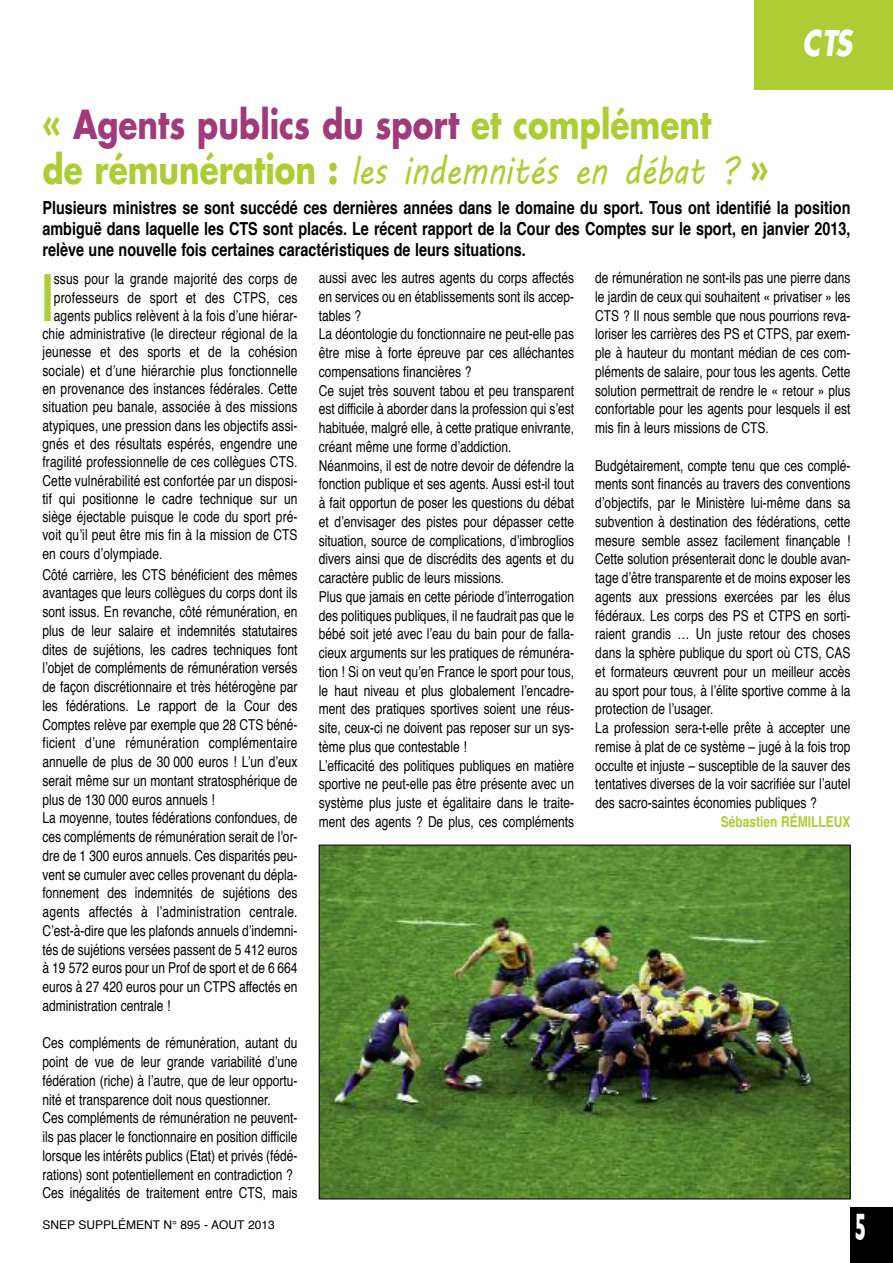
<style>
.page{position:relative;width:893px;height:1263px;background:#fff}
.page>*{position:absolute;margin:0;border:0;box-sizing:border-box;transform-origin:0 0}
.t1{font:700 65.1px "Helvetica Neue";color:#accd34;scale:.61 1}
.t2{font:39px "MV Boli";color:#accd34;scale:.8 1}
.t3{font:700 39px "Futura";color:#a13a7a;scale:.8 1}
.t4{font:700 39px "Gill Sans";color:#fff;scale:.5 1}
.t5{font:italic 700 34.5px "Futura";color:#fff;scale:.8 1}
.t6{font:700 18px/21px "Helvetica";color:#000;text-align:justify;scale:.8 1}
.t7{font:15px/18.8px "Helvetica";color:#000;scale:.8 1}
.t8{font:15px "Helvetica";letter-spacing:.02em;color:#000;scale:.8 1}
.t9{font:700 15px "Helvetica";color:#accd34;scale:.8 1}
.t10{font:12px "Helvetica";color:#000}
.s1{color:#accd34}
.s2{font-family:"Futura";font-weight:700}
</style>
<div class="page">
<div style="left:850px;top:1208px;width:43px;height:55px;background:#000"></div>
<div style="left:754px;top:0;width:139px;height:89px;background:#accd34"></div>
<img style="left:321px;top:847px;width:527px;height:350px">
<h2 class="t3" style="left:43px;top:106px;width:837px"><span class="s1">«</span> Agents publics du sport <span class="s1">et complément</span></h2>
<h2 class="t2" style="left:43px;top:139px;width:909px"><span class="s2">de rémunération :</span> les indemnités en débat ? <span class="s2">»</span></h2>
<h3 class="t5" style="left:802px;top:27px;width:64px">CTS</h3>
<p class="t6" style="left:43px;top:199px;width:1011px">Plusieurs ministres se sont succédé ces dernières années dans le domaine du sport. Tous ont identifié la position ambiguë dans laquelle les CTS sont placés. Le récent rapport de la Cour des Comptes sur le sport, en janvier 2013, relève une nouvelle fois certaines caractéristiques de leurs situations.</p>
<h1 class="t1" style="left:42px;top:257px;width:21px">I</h1>
<p class="t7" style="left:54px;top:271px;width:306px">ssus pour la grande majorité des corps de</p>
<p class="t8" style="left:54px;top:291px;width:306px">professeurs de sport et des CTPS, ces</p>
<p class="t7" style="left:54px;top:307px;width:306px">agents publics relèvent à la fois d’une hiérar-</p>
<p class="t7" style="left:43px;top:326px;width:320px">chie administrative (le directeur régional de la</p>
<p class="t7" style="left:43px;top:344px;width:320px">jeunesse et des sports et de la cohésion</p>
<p class="t7" style="left:43px;top:362px;width:320px">sociale) et d’une hiérarchie plus fonctionnelle</p>
<p class="t7" style="left:43px;top:381px;width:320px">en provenance des instances fédérales. Cette</p>
<p class="t7" style="left:43px;top:399px;width:320px">situation peu banale, associée à des missions</p>
<p class="t7" style="left:43px;top:417px;width:320px">atypiques, une pression dans les objectifs assi-</p>
<p class="t7" style="left:43px;top:435px;width:320px">gnés et des résultats espérés, engendre une</p>
<p class="t7" style="left:43px;top:454px;width:320px">fragilité professionnelle de ces collègues CTS.</p>
<p class="t7" style="left:43px;top:472px;width:320px">Cette vulnérabilité est confortée par un disposi-</p>
<p class="t7" style="left:43px;top:490px;width:320px">tif qui positionne le cadre technique sur un</p>
<p class="t7" style="left:43px;top:509px;width:320px">siège éjectable puisque le code du sport pré-</p>
<p class="t7" style="left:43px;top:527px;width:320px">voit qu’il peut être mis fin à la mission de CTS</p>
<p class="t7" style="left:43px;top:545px;width:152px">en cours d’olympiade.</p>
<p class="t7" style="left:42px;top:566px;width:320px">Côté carrière, les CTS bénéficient des mêmes avantages que leurs collègues du corps dont ils sont issus. En revanche, côté rémunération, en plus de leur salaire et indemnités statutaires dites de sujétions, les cadres techniques font l’objet de compléments de rémunération versés de façon discrétionnaire et très hétérogène par les fédérations. Le rapport de la Cour des Comptes relève par exemple que 28 CTS béné&shy;ficient d’une rémunération complémentaire annuelle de plus de 30 000 euros ! L’un d’eux serait même sur un montant stratosphérique de plus de 130 000 euros annuels !<br>La moyenne, toutes fédérations confondues, de ces compléments de rémunération serait de l’or&shy;dre de 1 300 euros annuels. Ces disparités peu&shy;vent se cumuler avec celles provenant du dépla&shy;fonnement des indemnités de sujétions des agents affectés à l’administration centrale.<br>C’est-à-dire que les plafonds annuels d’indemni&shy;tés de sujétions versées passent de 5 412 euros à 19 572 euros pour un Prof de sport et de 6 664 euros à 27 420 euros pour un CTPS affectés en administration centrale !</p>
<p class="t7" style="left:42px;top:1035px;width:320px">Ces compléments de rémunération, autant du point de vue de leur grande variabilité d’une fédération (riche) à l’autre, que de leur opportu&shy;nité et transparence doit nous questionner.<br>Ces compléments de rémunération ne peuvent&shy;ils pas placer le fonctionnaire en position difficile lorsque les intérêts publics (Etat) et privés (fédé&shy;rations) sont potentiellement en contradiction ?<br>Ces inégalités de traitement entre CTS, mais</p>
<p class="t10" style="left:43px;top:1220px;width:234px">SNEP SUPPLÉMENT N° 895 - AOUT 2013</p>
<p class="t7" style="left:319px;top:270px;width:320px">aussi avec les autres agents du corps affectés en services ou en établissements sont ils accep&shy;tables ?<br>La déontologie du fonctionnaire ne peut-elle pas être mise à forte épreuve par ces alléchantes compensations financières ?<br>Ce sujet très souvent tabou et peu transparent est difficile à aborder dans la profession qui s’est habituée, malgré elle, à cette pratique enivrante, créant même une forme d’addiction.<br>Néanmoins, il est de notre devoir de défendre la fonction publique et ses agents. Aussi est-il tout à fait opportun de poser les questions du débat et d’envisager des pistes pour dépasser cette situation, source de complications, d’imbroglios divers ainsi que de discrédits des agents et du caractère public de leurs missions.<br>Plus que jamais en cette période d’interrogation des politiques publiques, il ne faudrait pas que le bébé soit jeté avec l’eau du bain pour de falla&shy;cieux arguments sur les pratiques de rémunéra&shy;tion ! Si on veut qu’en France le sport pour tous, le haut niveau et plus globalement l’encadre&shy;ment des pratiques sportives soient une réus&shy;site, ceux-ci ne doivent pas reposer sur un sys&shy;tème plus que contestable !<br>L’efficacité des politiques publiques en matière sportive ne peut-elle pas être présente avec un système plus juste et égalitaire dans le traite&shy;ment des agents ? De plus, ces compléments</p>
<p class="t7" style="left:595px;top:270px;width:320px;text-align:justify">de rémunération ne sont-ils pas une pierre dans le jardin de ceux qui souhaitent « privatiser » les CTS ? Il nous semble que nous pourrions reva&shy;loriser les carrières des PS et CTPS, par exem&shy;ple à hauteur du montant médian de ces com&shy;pléments de salaire, pour tous les agents. Cette solution permettrait de rendre le « retour » plus confortable pour les agents pour lesquels il est mis fin à leurs missions de CTS.</p>
<p class="t7" style="left:595px;top:457px;width:320px">Budgétairement, compte tenu que ces complé&shy;ments sont financés au travers des conventions d’objectifs, par le Ministère lui-même dans sa subvention à destination des fédérations, cette mesure semble assez facilement finançable !<br>Cette solution présenterait donc le double avan&shy;tage d’être transparente et de moins exposer les agents aux pressions exercées par les élus fédéraux. Les corps des PS et CTPS en sorti&shy;raient grandis … Un juste retour des choses dans la sphère publique du sport où CTS, CAS et formateurs œuvrent pour un meilleur accès au sport pour tous, à l’élite sportive comme à la protection de l’usager.<br>La profession sera-t-elle prête à accepter une remise à plat de ce système – jugé à la fois trop occulte et injuste – susceptible de la sauver des tentatives diverses de la voir sacrifiée sur l’autel des sacro-saintes économies publiques ?</p>
<p class="t9" style="left:721px;top:815px;width:164px">Sébastien RÉMILLEUX</p>
<h2 class="t4" style="left:855px;top:1204px;width:25px">5</h2>
</div>
